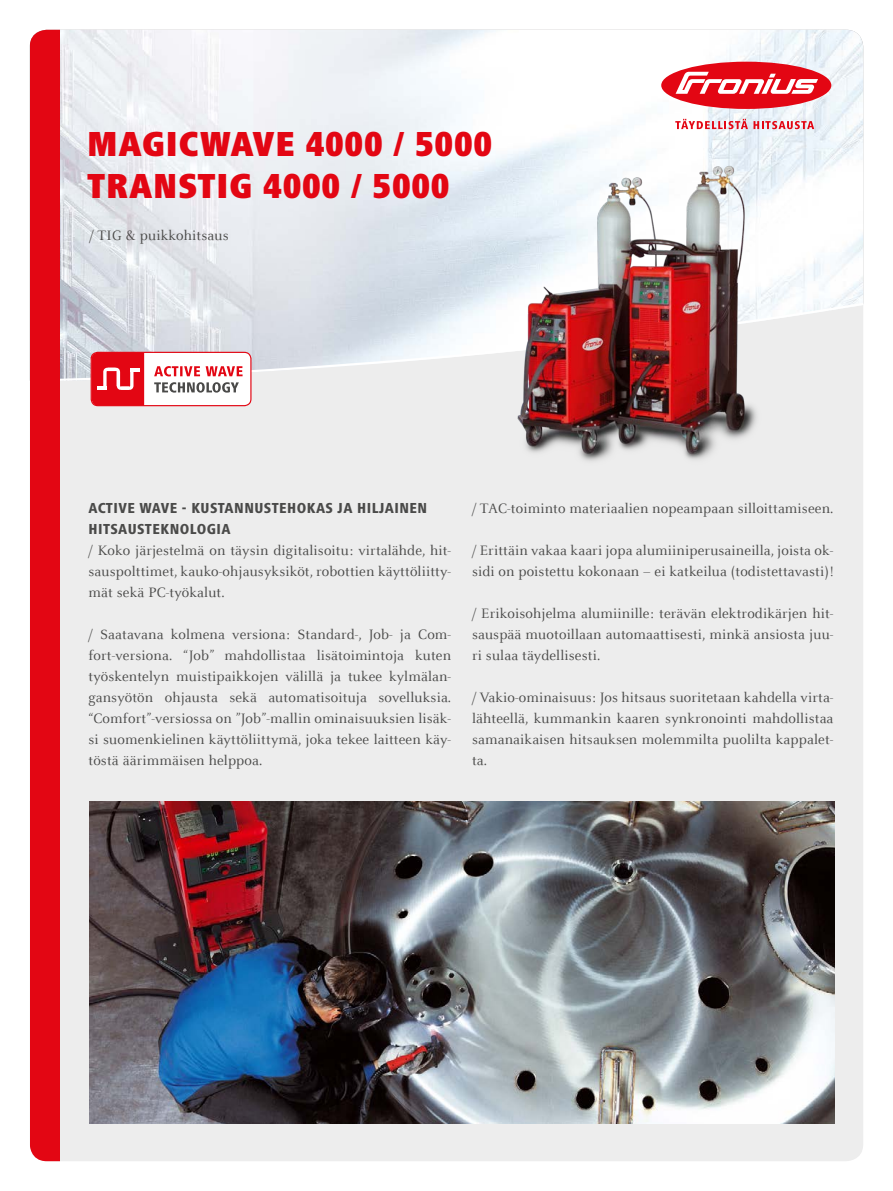
<style>
.page{position:relative;width:893px;height:1191px;background:#fff}
.page>*{position:absolute;margin:0;border:0;box-sizing:border-box;transform-origin:0 0}
._24_28_LW20_Frut_bla{font:900 condensed 36px/42px "Frutiger Next LTW1 G";letter-spacing:.02em;color:#e30613}
._10_14_LW10_Celeste{font:15px/21px "Celeste Offc Pro";letter-spacing:.01em;color:#4a4a49;text-align:justify}
._10_14_LW30_Frut_hea{font:800 condensed 15px/21px "Frutiger Next LTW1 G";letter-spacing:.03em;color:#4a4a49}
</style>
<div class="page">
<div style="left:30px;top:30px;width:833px;height:1131px;background:#ededed;border-radius:17px"></div>
<svg style="left:60px;top:30px;width:803px;height:354px"></svg>
<div style="left:30px;top:30px;width:30px;height:1131px;background:#e30613"></div>
<img style="left:492px;top:163px;width:312px;height:298px">
<svg style="left:91px;top:352px;width:161px;height:54px;background:#eb999e"></svg>
<img style="left:89px;top:801px;width:746px;height:322px">
<div style="left:661px;top:62px;width:170px;height:47px;background:#e30613;border-radius:50%"></div>
<svg style="left:676px;top:72px;width:142px;height:22px"></svg>
<svg style="left:675px;top:119px;width:139px;height:10px"></svg>
<p class="_24_28_LW20_Frut_bla" style="left:87px;top:123px;width:406px">MAGICWAVE 4000 / 5000<br>TRANSTIG 4000 / 5000</p>
<p class="_10_14_LW10_Celeste" style="left:89px;top:224px;width:141px">/ TIG &amp; puikkohitsaus</p>
<p class="_10_14_LW30_Frut_hea" style="left:88px;top:497px;width:340px">ACTIVE WAVE - KUSTANNUSTEHOKAS JA HILJAINEN<br>HITSAUSTEKNOLOGIA</p>
<p class="_10_14_LW10_Celeste" style="left:88px;top:539px;width:364px">/ Koko järjestelmä on täysin digitalisoitu: virtalähde, hit&shy;sauspolttimet, kauko-ohjausyksiköt, robottien käyttöliitty&shy;mät sekä PC-työkalut.</p>
<p class="_10_14_LW10_Celeste" style="left:88px;top:623px;width:364px">/ Saatavana kolmena versiona: Standard-, Job- ja Com&shy;fort-versiona. “Job” mahdollistaa lisätoimintoja kuten työskentelyn muistipaikkojen välillä ja tukee kylmälan&shy;gansyötön ohjausta sekä automatisoituja sovelluksia. “Comfort”-versiossa on ”Job”-mallin ominaisuuksien lisäk&shy;si suomenkielinen käyttöliittymä, joka tekee laitteen käy&shy;töstä äärimmäisen helppoa.</p>
<p class="_10_14_LW10_Celeste" style="left:472px;top:497px;width:363px">/ TAC-toiminto materiaalien nopeampaan silloittamiseen.</p>
<p class="_10_14_LW10_Celeste" style="left:472px;top:539px;width:363px">/ Erittäin vakaa kaari jopa alumiiniperusaineilla, joista ok&shy;sidi on poistettu kokonaan – ei katkeilua (todistettavasti)!</p>
<p class="_10_14_LW10_Celeste" style="left:472px;top:602px;width:363px">/ Erikoisohjelma alumiinille: terävän elektrodikärjen hit&shy;sauspää muotoillaan automaattisesti, minkä ansiosta juu&shy;ri sulaa täydellisesti.</p>
<p class="_10_14_LW10_Celeste" style="left:472px;top:686px;width:363px">/ Vakio-ominaisuus: Jos hitsaus suoritetaan kahdella virta&shy;lähteellä, kummankin kaaren synkronointi mahdollistaa samanaikaisen hitsauksen molemmilta puolilta kappalet&shy;ta.</p>
</div>
